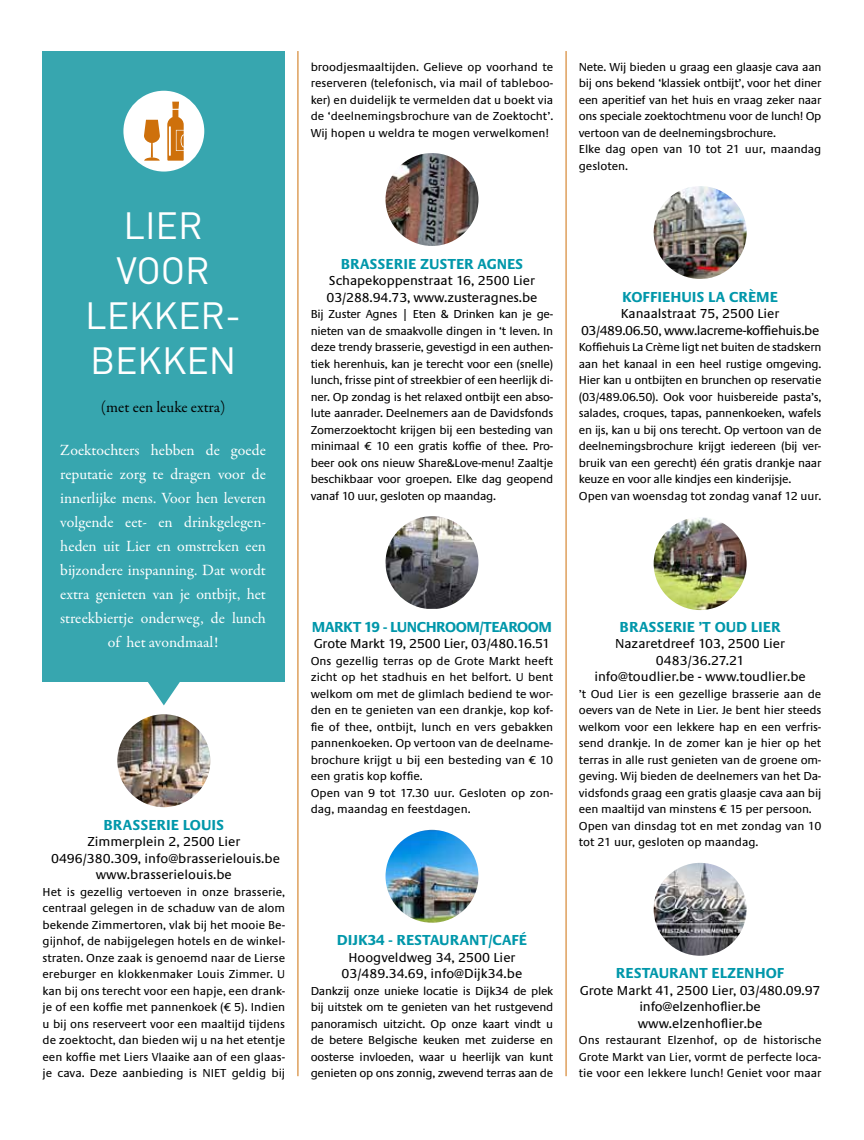
<style>
.page{position:relative;width:864px;height:1140px;background:#fff}
.page>*{position:absolute;margin:0;border:0;box-sizing:border-box;transform-origin:0 0}
.t1{font:37.5px/45px "DIN";color:#fff}
.t2{font:15.75px/24px "Garamond Premr Pro";letter-spacing:-.005em;color:#fff;text-align:center}
.t3{font:15.75px "Garamond Premr Pro";color:#000}
.t4{font:700 15px "Praxis EF";color:#0097aa}
.t5{font:700 15px "Praxis EF";letter-spacing:-.03em;color:#0097aa}
.t6{font:13.5px/16.5px "Praxis EF";color:#000;text-align:center}
.t7{font:13.5px/16.5px "Praxis EF";letter-spacing:-.03em;color:#000;text-align:center}
.t8{font:12px/16.5px "Praxis EF";letter-spacing:-.01em;color:#000;text-align:justify}
</style>
<div class="page">
<div style="left:43px;top:51px;width:242px;height:630px;background:#37a6af"></div>
<div style="left:123px;top:91px;width:81px;height:80px;background:#fff;border-radius:50%"></div>
<svg style="left:167px;top:102px;width:17px;height:59px"></svg>
<svg style="left:144px;top:120px;width:16px;height:41px"></svg>
<hr style="left:565px;top:51px;width:1px;height:1025px;background:#ce700b">
<hr style="left:297px;top:51px;width:1px;height:1025px;background:#ce700b">
<img style="left:117px;top:714px;width:93px;height:93px;border-radius:46px">
<img style="left:385px;top:153px;width:93px;height:93px;border-radius:46px">
<img style="left:385px;top:516px;width:93px;height:93px">
<img style="left:385px;top:830px;width:93px;height:92px;border-radius:46px">
<img style="left:653px;top:186px;width:93px;height:93px;border-radius:46px">
<img style="left:653px;top:517px;width:93px;height:93px;border-radius:46px">
<img style="left:653px;top:862px;width:93px;height:93px;border-radius:46px">
<svg style="left:132px;top:681px;width:64px;height:24px"></svg>
<h1 class="t1" style="left:116px;top:204px;width:86px">LIER<br>VOOR</h1>
<h1 class="t1" style="left:85px;top:294px;width:24px">LEKKER</h1>
<h1 class="t1" style="left:225px;top:294px;width:17px">-</h1>
<h1 class="t1" style="left:90px;top:339px;width:49px">BEKKEN</h1>
<h2 class="t3" style="left:101px;top:398px;width:126px">(met een leuke extra)</h2>
<p class="t2" style="left:60px;top:438px;width:207px">Zoektochters hebben de goede reputatie zorg te dragen voor de innerlijke mens. Voor hen leveren volgende eet- en drinkgelegen&shy;heden uit Lier en omstreken een bijzondere inspanning. Dat wordt extra genieten van je ontbijt, het streekbiertje onderweg, de lunch of het avondmaal!</p>
<p class="t4" style="left:103px;top:816px;width:122px">BRASSERIE LOUIS</p>
<p class="t6" style="left:51px;top:834px;width:230px">Zimmerplein 2, 2500 Lier<br>0496/380.309, info@brasserielouis.be www.brasserielouis.be</p>
<p class="t8" style="left:43px;top:884px;width:244px">Het is gezellig vertoeven in onze brasserie, centraal gelegen in de schaduw van de alom bekende Zimmertoren, vlak bij het mooie Be&shy;gijnhof, de nabijgelegen hotels en de winkel&shy;straten. Onze zaak is genoemd naar de Lierse ereburger en klokkenmaker Louis Zimmer. U kan bij ons terecht voor een hapje, een drank&shy;je of een koffie met pannenkoek (€ 5). Indien u bij ons reserveert voor een maaltijd tijdens de zoektocht, dan bieden wij u na het etentje een koffie met Liers Vlaaike aan of een glaas&shy;je cava. Deze aanbieding is NIET geldig bij</p>
<p class="t8" style="left:310px;top:59px;width:244px">broodjesmaaltijden. Gelieve op voorhand te reserveren (telefonisch, via mail of tableboo&shy;ker) en duidelijk te vermelden dat u boekt via de ‘deelnemingsbrochure van de Zoektocht’.<br>Wij hopen u weldra te mogen verwelkomen!</p>
<p class="t8" style="left:578px;top:59px;width:244px;text-align:left">Nete. Wij bieden u graag een glaasje cava aan bij ons bekend ‘klassiek ontbijt’, voor het diner een aperitief van het huis en vraag zeker naar ons speciale zoektochtmenu voor de lunch! Op vertoon van de deelnemingsbrochure.<br>Elke dag open van 10 tot 21 uur, maandag gesloten.</p>
<p class="t4" style="left:340px;top:255px;width:184px">BRASSERIE ZUSTER AGNES</p>
<p class="t6" style="left:326px;top:273px;width:212px;text-align:left">Schapekoppenstraat 16, 2500 Lier<br>03/288.94.73, www.zusteragnes.be</p>
<p class="t8" style="left:310px;top:306px;width:244px">Bij Zuster Agnes | Eten &amp; Drinken kan je ge&shy;nieten van de smaakvolle dingen in ‘t leven. In deze trendy brasserie, gevestigd in een authen&shy;tiek herenhuis, kan je terecht voor een (snelle) lunch, frisse pint of streekbier of een heerlijk di&shy;ner. Op zondag is het relaxed ontbijt een abso&shy;lute aanrader. Deelnemers aan de Davidsfonds Zomerzoektocht krijgen bij een besteding van minimaal € 10 een gratis koffie of thee. Pro&shy;beer ook ons nieuw Share&amp;Love-menu! Zaaltje beschikbaar voor groepen. Elke dag geopend vanaf 10 uur, gesloten op maandag.</p>
<p class="t4" style="left:622px;top:288px;width:157px">KOFFIEHUIS LA CRÈME</p>
<p class="t7" style="left:580px;top:306px;width:239px">Kanaalstraat 75, 2500 Lier<br>03/489.06.50, www.lacreme-koffiehuis.be</p>
<p class="t8" style="left:578px;top:339px;width:244px;text-align:left">Koffiehuis La Crème ligt net buiten de stadskern aan het kanaal in een heel rustige omgeving.<br>Hier kan u ontbijten en brunchen op reservatie (03/489.06.50). Ook voor huisbereide pasta’s, salades, croques, tapas, pannenkoeken, wafels en ijs, kan u bij ons terecht. Op vertoon van de deelnemingsbrochure krijgt iedereen (bij ver&shy;bruik van een gerecht) één gratis drankje naar keuze en voor alle kindjes een kinderijsje.<br>Open van woensdag tot zondag vanaf 12 uur.</p>
<p class="t5" style="left:312px;top:618px;width:241px">MARKT 19 - LUNCHROOM/TEAROOM</p>
<p class="t6" style="left:313px;top:636px;width:238px">Grote Markt 19, 2500 Lier, 03/480.16.51</p>
<p class="t8" style="left:310px;top:653px;width:244px;text-align:left">Ons gezellig terras op de Grote Markt heeft zicht op het stadhuis en het belfort. U bent welkom om met de glimlach bediend te wor&shy;den en te genieten van een drankje, kop kof&shy;fie of thee, ontbijt, lunch en vers gebakken pannenkoeken. Op vertoon van de deelname&shy;brochure krijgt u bij een besteding van € 10 een gratis kop koffie.<br>Open van 9 tot 17.30 uur. Gesloten op zon&shy;dag, maandag en feestdagen.</p>
<p class="t4" style="left:619px;top:618px;width:162px">BRASSERIE ’T OUD LIER</p>
<p class="t6" style="left:594px;top:636px;width:213px">Nazaretdreef 103, 2500 Lier<br>0483/36.27.21<br>info@toudlier.be - www.toudlier.be</p>
<p class="t8" style="left:578px;top:686px;width:244px;text-align:left">’t Oud Lier is een gezellige brasserie aan de oevers van de Nete in Lier. Je bent hier steeds welkom voor een lekkere hap en een verfris&shy;send drankje. In de zomer kan je hier op het terras in alle rust genieten van de groene om&shy;geving. Wij bieden de deelnemers van het Da&shy;vidsfonds graag een gratis glaasje cava aan bij een maaltijd van minstens € 15 per persoon.<br>Open van dinsdag tot en met zondag van 10 tot 21 uur, gesloten op maandag.</p>
<p class="t4" style="left:337px;top:932px;width:192px">DIJK34 - RESTAURANT/CAFÉ</p>
<p class="t6" style="left:341px;top:949px;width:182px">Hoogveldweg 34, 2500 Lier<br>03/489.34.69, info@Dijk34.be</p>
<p class="t8" style="left:310px;top:983px;width:244px">Dankzij onze unieke locatie is Dijk34 de plek bij uitstek om te genieten van het rustgevend panoramisch uitzicht. Op onze kaart vindt u de betere Belgische keuken met zuiderse en oosterse invloeden, waar u heerlijk van kunt genieten op ons zonnig, zwevend terras aan de</p>
<p class="t4" style="left:615px;top:965px;width:170px">RESTAURANT ELZENHOF</p>
<p class="t6" style="left:579px;top:982px;width:242px">Grote Markt 41, 2500 Lier, 03/480.09.97 info@elzenhoflier.be www.elzenhoflier.be</p>
<p class="t8" style="left:578px;top:1032px;width:244px">Ons restaurant Elzenhof, op de historische Grote Markt van Lier, vormt de perfecte loca&shy;tie voor een lekkere lunch! Geniet voor maar</p>
</div>
